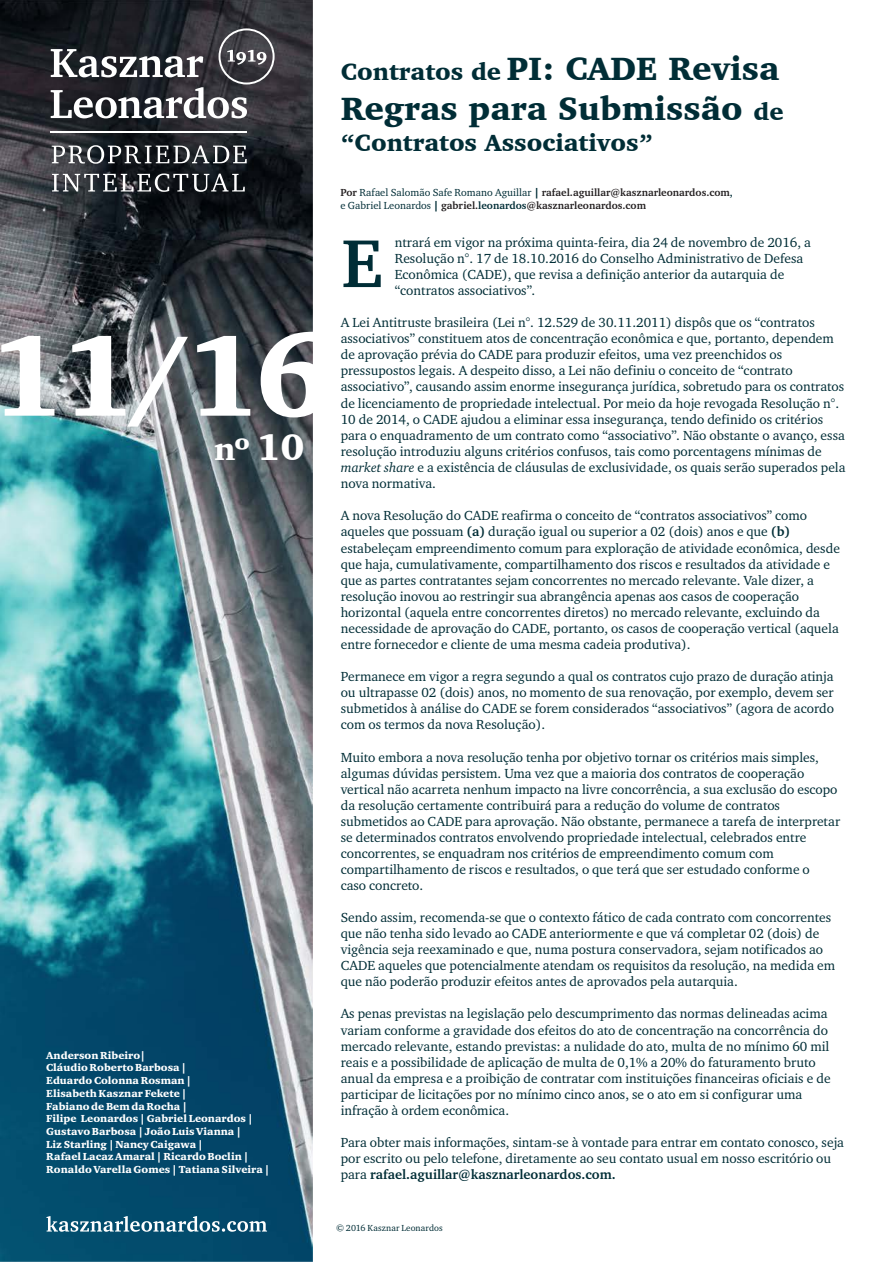
<style>
.page{position:relative;width:893px;height:1262px;background:#fff}
.page>*{position:absolute;margin:0;border:0;box-sizing:border-box;transform-origin:0 0}
.t1{font:900 117.6px "Charter BT";color:#fff}
.t2{font:700 69.3px "Charter Bd BT";color:#002d36}
.t3{font:900 33px/39.6px "Charter BT";color:#002d36}
.t4{font:900 31.5px "Charter BT";color:#fff}
.t5{font:900 24px "Charter BT";color:#002d36}
.t6{font:13.5px/16px "Charter ITC Pro";color:#002d36}
.t7{font:900 10.5px/12.8px "Charter ITC Pro";color:#fff}
.t8{font:700 10.5px/12.8px "Charter ITC Pro";color:#231f20}
.t9{font:9px "Charter ITC Pro";letter-spacing:.015em;color:#002d36}
.s1{font-size:24px}
.s2{font-size:37.5px}
.s3{font-weight:400;color:#002d36}
.s4{font-family:"Charter ITC Blac OS";font-weight:400;color:#002d36}
.s5{color:#002d36}
.s6{font-style:italic}
.s7{font-weight:700}
</style>
<div class="page">
<img style="left:0;top:0;width:312px;height:1261px">
<svg style="left:52px;top:145px;width:195px;height:19px"></svg>
<svg style="left:52px;top:173px;width:193px;height:19px;background:#515458"></svg>
<hr style="left:51px;top:131px;width:196px;height:2px;background:#fff">
<svg style="left:51px;top:28px;width:223px;height:90px"></svg>
<svg style="left:46px;top:1216px;width:221px;height:15px"></svg>
<h3 class="t3" style="left:341px;top:48px;width:444px"><span class="s1">Contratos de</span> PI: CADE Revisa<br>Regras para Submissão <span class="s1">de</span></h3>
<h3 class="t5" style="left:341px;top:127px;width:313px">“Contratos Associativos”</h3>
<h1 class="t1" style="left:-11px;top:302px;width:344px">11/16</h1>
<h3 class="t4" style="left:214px;top:430px;width:92px">nº <span class="s2">10</span></h3>
<p class="t7" style="left:46px;top:1049px;width:225px">Anderson Ribeiro|<br>Cláudio Roberto Barbosa |<br>Eduardo Colonna Rosman |<br>Elisabeth Kasznar Fekete |<br>Fabiano de Bem da Rocha |<br>Filipe Leonardos | Gabriel Leonardos |<br>Gustavo Barbosa | João Luis Vianna |<br>Liz Starling | Nancy Caigawa |<br>Rafael Lacaz Amaral | Ricardo Boclin |<br>Ronaldo Varella Gomes | Tatiana Silveira |</p>
<p class="t8" style="left:340px;top:186px;width:394px">Por <span class="s3">Rafael Salomão Safe Romano Aguillar</span> <span class="s4">|</span> rafael.aguillar@kasznarleonardos.com<span class="s5">, </span><span class="s3">e Gabriel Leonardos</span> <span class="s4">|</span> gabriel.<span class="s5">leonardos</span>@kasznarleonardos.com</p>
<h2 class="t2" style="left:341px;top:220px;width:43px">E</h2>
<p class="t6" style="left:395px;top:234px;width:418px">ntrará em vigor na próxima quinta-feira, dia 24 de novembro de 2016, a Resolução n°. 17 de 18.10.2016 do Conselho Administrativo de Defesa Econômica (CADE), que revisa a definição anterior da autarquia de “contratos associativos”.</p>
<p class="t6" style="left:341px;top:314px;width:506px">A Lei Antitruste brasileira (Lei n°. 12.529 de 30.11.2011) dispôs que os “contratos associativos” constituem atos de concentração econômica e que, portanto, dependem de aprovação prévia do CADE para produzir efeitos, uma vez preenchidos os pressupostos legais. A despeito disso, a Lei não definiu o conceito de “contrato associativo”, causando assim enorme insegurança jurídica, sobretudo para os contratos de licenciamento de propriedade intelectual. Por meio da hoje revogada Resolução n°.<br>10 de 2014, o CADE ajudou a eliminar essa insegurança, tendo definido os critérios para o enquadramento de um contrato como “associativo”. Não obstante o avanço, essa resolução introduziu alguns critérios confusos, tais como porcentagens mínimas de <span class="s6">market share</span> e a existência de cláusulas de exclusividade, os quais serão superados pela nova normativa.</p>
<p class="t6" style="left:341px;top:507px;width:500px">A nova Resolução do CADE reafirma o conceito de “contratos associativos” como aqueles que possuam <span class="s7">(a)</span> duração igual ou superior a 02 (dois) anos e que <span class="s7">(b) </span>estabeleçam empreendimento comum para exploração de atividade econômica, desde que haja, cumulativamente, compartilhamento dos riscos e resultados da atividade e que as partes contratantes sejam concorrentes no mercado relevante. Vale dizer, a resolução inovou ao restringir sua abrangência apenas aos casos de cooperação horizontal (aquela entre concorrentes diretos) no mercado relevante, excluindo da necessidade de aprovação do CADE, portanto, os casos de cooperação vertical (aquela entre fornecedor e cliente de uma mesma cadeia produtiva).</p>
<p class="t6" style="left:341px;top:668px;width:495px;text-align:justify">Permanece em vigor a regra segundo a qual os contratos cujo prazo de duração atinja ou ultrapasse 02 (dois) anos, no momento de sua renovação, por exemplo, devem ser submetidos à análise do CADE se forem considerados “associativos” (agora de acordo com os termos da nova Resolução).</p>
<p class="t6" style="left:341px;top:748px;width:501px">Muito embora a nova resolução tenha por objetivo tornar os critérios mais simples, algumas dúvidas persistem. Uma vez que a maioria dos contratos de cooperação vertical não acarreta nenhum impacto na livre concorrência, a sua exclusão do escopo da resolução certamente contribuirá para a redução do volume de contratos submetidos ao CADE para aprovação. Não obstante, permanece a tarefa de interpretar se determinados contratos envolvendo propriedade intelectual, celebrados entre concorrentes, se enquadram nos critérios de empreendimento comum com compartilhamento de riscos e resultados, o que terá que ser estudado conforme o<br>caso concreto.</p>
<p class="t6" style="left:341px;top:909px;width:496px">Sendo assim, recomenda-se que o contexto fático de cada contrato com concorrentes que não tenha sido levado ao CADE anteriormente e que vá completar 02 (dois) de vigência seja reexaminado e que, numa postura conservadora, sejam notificados ao CADE aqueles que potencialmente atendam os requisitos da resolução, na medida em que não poderão produzir efeitos antes de aprovados pela autarquia.</p>
<p class="t6" style="left:340px;top:1005px;width:491px">As penas previstas na legislação pelo descumprimento das normas delineadas acima variam conforme a gravidade dos efeitos do ato de concentração na concorrência do mercado relevante, estando previstas: a nulidade do ato, multa de no mínimo 60 mil reais e a possibilidade de aplicação de multa de 0,1% a 20% do faturamento bruto anual da empresa e a proibição de contratar com instituições financeiras oficiais e de participar de licitações por no mínimo cinco anos, se o ato em si configurar uma infração à ordem econômica.</p>
<p class="t6" style="left:340px;top:1134px;width:505px">Para obter mais informações, sintam-se à vontade para entrar em contato conosco, seja por escrito ou pelo telefone, diretamente ao seu contato usual em nosso escritório ou para <span class="s7">rafael.aguillar@kasznarleonardos.com.</span></p>
<p class="t9" style="left:336px;top:1221px;width:108px">© 2016 Kasznar Leonardos</p>
</div>
